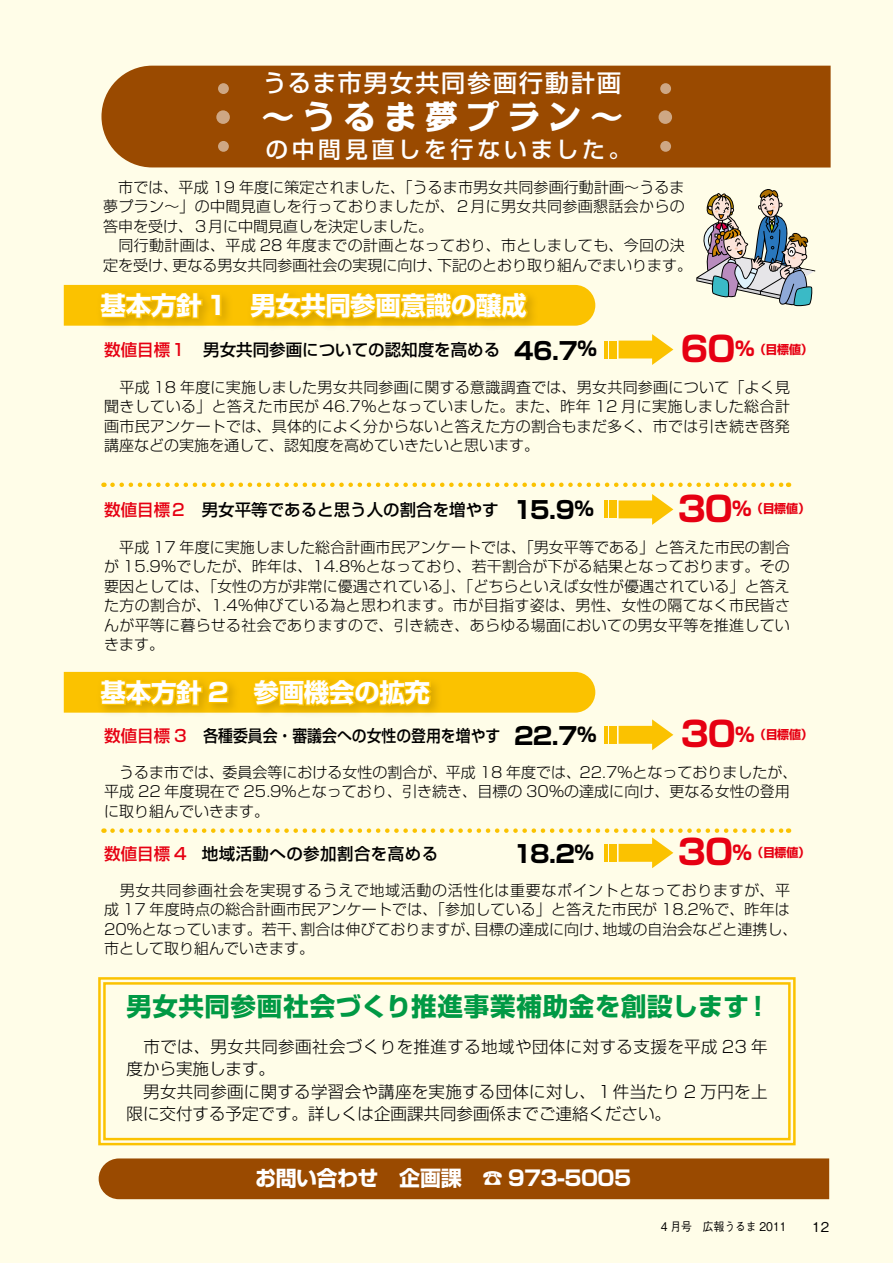
<style>
.page{position:relative;width:893px;height:1263px;background:#fff}
.page>*{position:absolute;margin:0;border:0;box-sizing:border-box;transform-origin:0 0}
.t1{font:700 34.5px "Shin Go Pro";letter-spacing:-.03em;color:#e60012}
.t2{font:800 32.4px "Kakumin Pro";letter-spacing:.27em;color:#fff}
.t3{font:700 25.5px "Shin Go Pro";letter-spacing:-.01em;color:#fff}
.t4{font:700 25.5px "Shin Go Pro";letter-spacing:.025em;color:#094}
.t5{font:700 24px "Shin Go Pro";letter-spacing:-.065em;color:#000}
.t6{font:500 24px "Shin Go Pro";letter-spacing:.075em;color:#fff}
.t7{font:500 22.8px "Shin Go Pro";letter-spacing:.16em;color:#fff}
.t8{font:700 21px "Shin Go Pro";letter-spacing:-.03em;color:#fff}
.t9{font:300 16.5px/22.5px "Shin Go Pro";letter-spacing:.015em;color:#000}
.t10{font:500 16.5px "Shin Go Pro";color:#000}
.t11{font:500 16.5px "Shin Go Pro";color:#e60012}
.t12{font:500 16.5px "Shin Go Pro";color:#000;scale:.9 1}
.t13{font:500 16.5px "Shin Go Pro";letter-spacing:.025em;color:#000}
.t14{font:300 15px/19.5px "Shin Go Pro";letter-spacing:.005em;color:#000;text-align:justify}
.t15{font:300 15px "Shin Go Pro";letter-spacing:.04em;color:#000}
.t16{font:300 15px "Shin Go Pro";letter-spacing:.025em;color:#000}
.t17{font:500 13.5px "Gothic BBB Pro";color:#000}
.t18{font:700 12px "Shin Go Pro";letter-spacing:-.02em;color:#e60012}
.t19{font:500 12px "Gothic BBB Pro";color:#000;scale:.9 1}
.s1{font-size:19.5px}
</style>
<div class="page">
<div style="left:1px;top:0;width:892px;height:1263px;background:#fffde8"></div>
<div style="left:101px;top:66px;width:730px;height:102px;background:#9a4a00"></div>
<div style="left:99px;top:1158px;width:730px;height:41px;background:#9a4a00"></div>
<svg style="left:696px;top:189px;width:119px;height:118px"></svg>
<div style="left:218px;top:83px;width:11px;height:11px;background:#cea784;border-radius:50%"></div>
<div style="left:660px;top:83px;width:11px;height:11px;background:#cea784;border-radius:50%"></div>
<svg style="left:216px;top:110px;width:14px;height:14px"></svg>
<svg style="left:658px;top:110px;width:14px;height:14px"></svg>
<div style="left:218px;top:141px;width:11px;height:11px;background:#cea784;border-radius:50%"></div>
<div style="left:660px;top:141px;width:11px;height:11px;background:#cea784;border-radius:50%"></div>
<div style="left:95px;top:287px;width:443px;height:43px;background:#fcfae3"></div>
<svg style="left:64px;top:285px;width:531px;height:41px;background:#f6bf03"></svg>
<div style="left:95px;top:674px;width:347px;height:43px;background:#fdfae4"></div>
<svg style="left:64px;top:671px;width:531px;height:42px;background:#f7c108"></svg>
<div style="left:609px;top:341px;width:8px;height:17px;background:#fbc200"></div>
<hr style="left:604px;top:341px;width:3px;height:17px;background:#fbc200">
<svg style="left:619px;top:334px;width:54px;height:31px"></svg>
<div style="left:609px;top:726px;width:8px;height:18px;background:#fbc200"></div>
<hr style="left:604px;top:726px;width:3px;height:18px;background:#fbc200">
<svg style="left:619px;top:719px;width:54px;height:31px"></svg>
<div style="left:609px;top:500px;width:8px;height:18px;background:#fbc200"></div>
<hr style="left:604px;top:500px;width:3px;height:18px;background:#fbc200">
<svg style="left:619px;top:494px;width:54px;height:31px"></svg>
<svg style="left:98px;top:977px;width:698px;height:169px"></svg>
<div style="left:103px;top:982px;width:688px;height:158px;border:2px solid #fbc200"></div>
<svg style="left:112px;top:482px;width:677px;height:5px"></svg>
<svg style="left:112px;top:828px;width:677px;height:40px"></svg>
<h3 class="t6" style="left:263px;top:63px;width:360px">うるま市男女共同参画行動計画</h3>
<h2 class="t2" style="left:262px;top:91px;width:363px">〜うるま夢プラン〜</h2>
<h3 class="t7" style="left:265px;top:131px;width:367px">の中間見直しを行ないました。</h3>
<p class="t14" style="left:103px;top:176px;width:583px">　市では、平成 19 年度に策定されました、「うるま市男女共同参画行動計画～うるま</p>
<p class="t14" style="left:103px;top:195px;width:583px">夢プラン～」の中間見直しを行っておりましたが、２月に男女共同参画懇話会からの</p>
<p class="t14" style="left:103px;top:215px;width:332px">答申を受け、３月に中間見直しを決定しました。</p>
<p class="t16" style="left:103px;top:233px;width:583px">　同行動計画は、平成 28 年度までの計画となっており、市としましても、今回の決</p>
<p class="t14" style="left:437px;top:254px;width:257px">下記のとおり取り組んでまいります。</p>
<p class="t14" style="left:103px;top:254px;width:76px">定を受け、</p>
<p class="t14" style="left:173px;top:254px;width:272px">更なる男女共同参画社会の実現に向け、</p>
<h3 class="t3" style="left:101px;top:285px;width:428px">基本方針 1　男女共同参画意識の醸成</h3>
<h1 class="t1" style="left:681px;top:322px;width:75px">60<sup>％</sup></h1>
<h3 class="t5" style="left:514px;top:331px;width:84px">46.7<span class="s1">％</span></h3>
<p class="t10" style="left:203px;top:337px;width:298px">男女共同参画についての認知度を高める</p>
<p class="t11" style="left:104px;top:337px;width:84px">数値目標１</p>
<p class="t14" style="left:104px;top:375px;width:687px">　平成 18 年度に実施しました男女共同参画に関する意識調査では、男女共同参画について「よく見聞きしている」と答えた市民が 46.7％となっていました。また、昨年 12 月に実施しました総合計画市民アンケートでは、具体的によく分からないと答えた方の割合もまだ多く、市では引き続き啓発講座などの実施を通して、認知度を高めていきたいと思います。</p>
<p class="t18" style="left:754px;top:339px;width:60px">（目標値(</p>
<h1 class="t1" style="left:678px;top:481px;width:76px">30<sup>％</sup></h1>
<h3 class="t5" style="left:513px;top:491px;width:82px">15.9<span class="s1">％</span></h3>
<p class="t10" style="left:202px;top:496px;width:298px">男女平等であると思う人の割合を増やす</p>
<p class="t11" style="left:104px;top:496px;width:84px">数値目標２</p>
<p class="t14" style="left:104px;top:535px;width:687px">　平成 17 年度に実施しました総合計画市民アンケートでは、「男女平等である」と答えた市民の割合が 15.9％でしたが、昨年は、14.8％となっており、若干割合が下がる結果となっております。その要因としては、「女性の方が非常に優遇されている」、「どちらといえば女性が優遇されている」と答えた方の割合が、1.4％伸びている為と思われます。市が目指す姿は、男性、女性の隔てなく市民皆さんが平等に暮らせる社会でありますので、引き続き、あらゆる場面においての男女平等を推進していきます。</p>
<p class="t18" style="left:751px;top:499px;width:60px">（目標値(</p>
<h3 class="t3" style="left:101px;top:672px;width:331px">基本方針 2　参画機会の拡充</h3>
<h1 class="t1" style="left:681px;top:707px;width:76px">30<sup>％</sup></h1>
<h3 class="t5" style="left:514px;top:717px;width:84px">22.7<span class="s1">％</span></h3>
<p class="t12" style="left:203px;top:722px;width:331px">各種委員会・審議会への女性の登用を増やす</p>
<p class="t11" style="left:104px;top:722px;width:84px">数値目標 3</p>
<p class="t14" style="left:104px;top:761px;width:695px;text-align:left">　うるま市では、委員会等における女性の割合が、平成 18 年度では、22.7％となっておりましたが、平成 22 年度現在で 25.9％となっており、引き続き、目標の 30％の達成に向け、更なる女性の登用に取り組んでいきます。</p>
<p class="t18" style="left:754px;top:725px;width:60px">（目標値(</p>
<h1 class="t1" style="left:678px;top:825px;width:76px">30<sup>％</sup></h1>
<h3 class="t5" style="left:513px;top:835px;width:83px">18.2<span class="s1">％</span></h3>
<p class="t11" style="left:104px;top:840px;width:84px">数値目標 4</p>
<p class="t15" style="left:104px;top:878px;width:687px">　男女共同参画社会を実現するうえで地域活動の活性化は重要なポイントとなっておりますが、平</p>
<p class="t14" style="left:104px;top:898px;width:687px">成 17 年度時点の総合計画市民アンケートでは、「参加している」と答えた市民が 18.2％で、昨年は</p>
<p class="t14" style="left:603px;top:918px;width:197px">地域の自治会などと連携し、</p>
<p class="t13" style="left:202px;top:840px;width:238px">地域活動への参加割合を高める</p>
<p class="t18" style="left:751px;top:843px;width:60px">（目標値(</p>
<p class="t14" style="left:300px;top:918px;width:181px">割合は伸びておりますが、</p>
<p class="t14" style="left:474px;top:918px;width:136px">目標の達成に向け、</p>
<p class="t14" style="left:104px;top:918px;width:211px">20％となっています。若干、市として取り組んでいきます。</p>
<h3 class="t4" style="left:126px;top:986px;width:646px">男女共同参画社会づくり推進事業補助金を創設します!</h3>
<p class="t9" style="left:126px;top:1033px;width:643px">　市では、男女共同参画社会づくりを推進する地域や団体に対する支援を平成 23 年度から実施します。<br>　男女共同参画に関する学習会や講座を実施する団体に対し、１件当たり 2 万円を上限に交付する予定です。詳しくは企画課共同参画係までご連絡ください。</p>
<h3 class="t8" style="left:255px;top:1161px;width:208px">お問い合わせ　企画課</h3>
<h3 class="t8" style="left:482px;top:1161px;width:150px">☎ 973-5005</h3>
<p class="t19" style="left:661px;top:1217px;width:141px">4 月号　広報うるま 2011</p>
<p class="t17" style="left:812px;top:1216px;width:19px">12</p>
</div>
